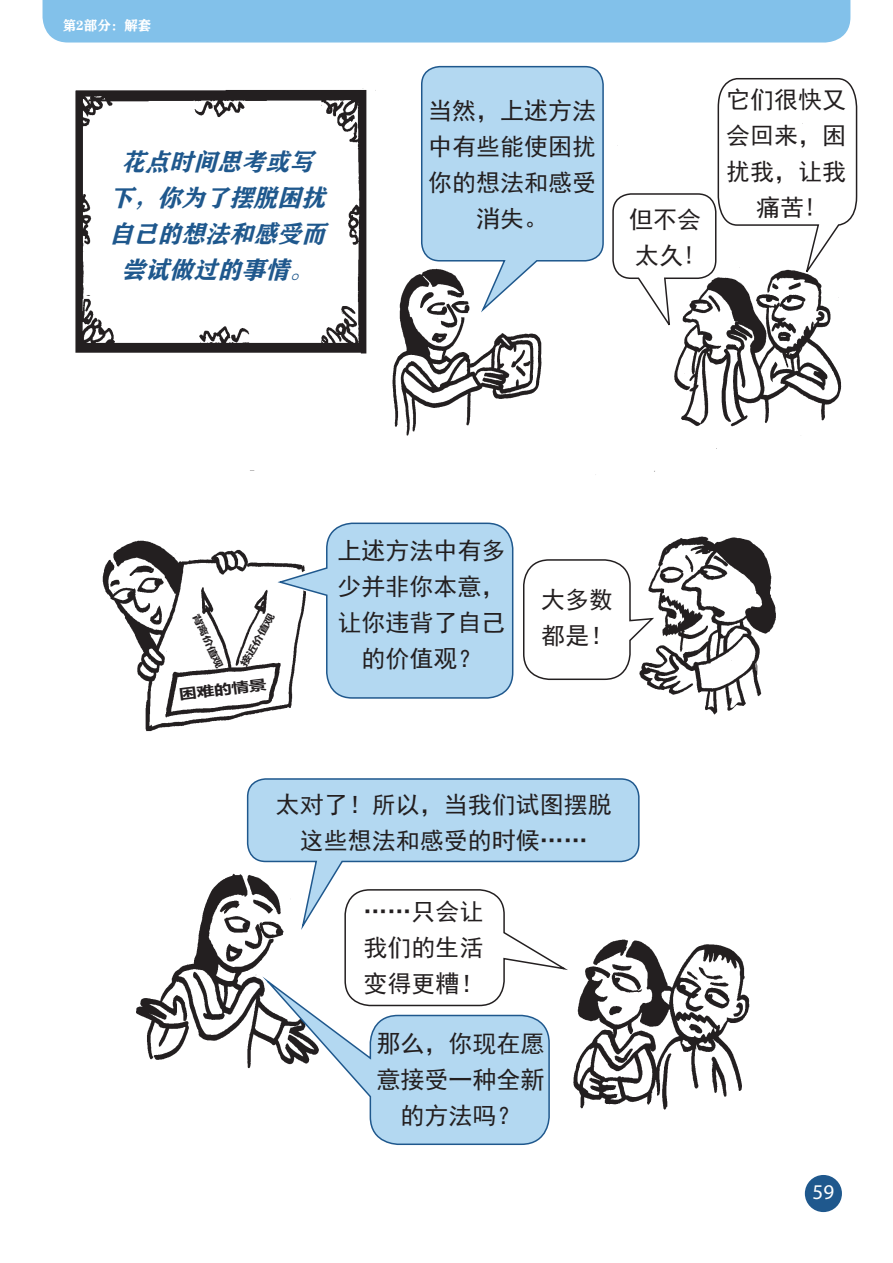
<style>
.page{position:relative;width:893px;height:1263px;background:#fff}
.page>*{position:absolute;margin:0;border:0;box-sizing:border-box;transform-origin:0 0}
.t1{font:24px/36px "Sim Hei";color:#231f20;text-align:center}
.t2{font:italic 24px/36px "FZCHSJW GB1 0";color:#1f588d;text-align:center}
.t3{font:21px "Myriad Pro";color:#fff}
.t4{font:13.5px "FZCHSJW GB1 0";color:#fff}
.t5{font:700 13.5px "Microsoft Ya Hei";color:#231f20;scale:1.3 1}
.t6{font:700 9px "Microsoft Ya Hei";color:#231f20;scale:1.3 1}
</style>
<div class="page">
<div style="left:805px;top:1175px;width:37px;height:37px;background:#1f588d;border-radius:50%"></div>
<svg style="left:717px;top:78px;width:141px;height:45px"></svg>
<svg style="left:421px;top:65px;width:183px;height:58px;background:#afd4ed"></svg>
<img style="left:102px;top:471px;width:674px;height:261px">
<img style="left:136px;top:873px;width:614px;height:237px">
<img style="left:75px;top:88px;width:301px;height:265px">
<img style="left:337px;top:123px;width:521px;height:348px">
<svg style="left:275px;top:522px;width:239px;height:177px"></svg>
<svg style="left:522px;top:558px;width:134px;height:123px"></svg>
<svg style="left:246px;top:778px;width:394px;height:156px"></svg>
<svg style="left:344px;top:888px;width:228px;height:119px"></svg>
<svg style="left:257px;top:971px;width:294px;height:174px"></svg>
<div style="left:43px;top:0;width:807px;height:43px;background:#82c1ea"></div>
<p class="t4" style="left:63px;top:17px;width:90px">第2部分：解套</p>
<p class="t2" style="left:109px;top:145px;width:225px">花点时间思考或写下，你为了摆脱困扰自己的想法和感受而尝试做过的事情。</p>
<p class="t1" style="left:428px;top:92px;width:169px">当然，上述方法中有些能使困扰你的想法和感受消失。</p>
<p class="t1" style="left:629px;top:202px;width:73px;text-align:left">但不会太久!</p>
<p class="t1" style="left:726px;top:81px;width:122px">它们很快又会回来，困扰我，让我痛苦!</p>
<p class="t6" style="left:202px;top:612px;width:46px;rotate:66deg">背离价值观</p>
<p class="t6" style="left:238px;top:662px;width:46px;rotate:-61deg">接近价值观</p>
<p class="t5" style="left:178px;top:685px;width:69px;rotate:-7deg">困难的情景</p>
<p class="t1" style="left:337px;top:533px;width:169px">上述方法中有多少并非你本意，让你违背了自己的价值观？</p>
<p class="t1" style="left:541px;top:582px;width:73px;text-align:left">大多数都是！</p>
<p class="t1" style="left:276px;top:786px;width:337px">太对了！所以，当我们试图摆脱这些想法和感受的时候……</p>
<p class="t1" style="left:364px;top:894px;width:122px;text-align:justify">……只会让我们的生活变得更糟！</p>
<p class="t1" style="left:376px;top:1026px;width:169px">那么，你现在愿意接受一种全新的方法吗？</p>
<p class="t3" style="left:813px;top:1179px;width:23px">59</p>
</div>
